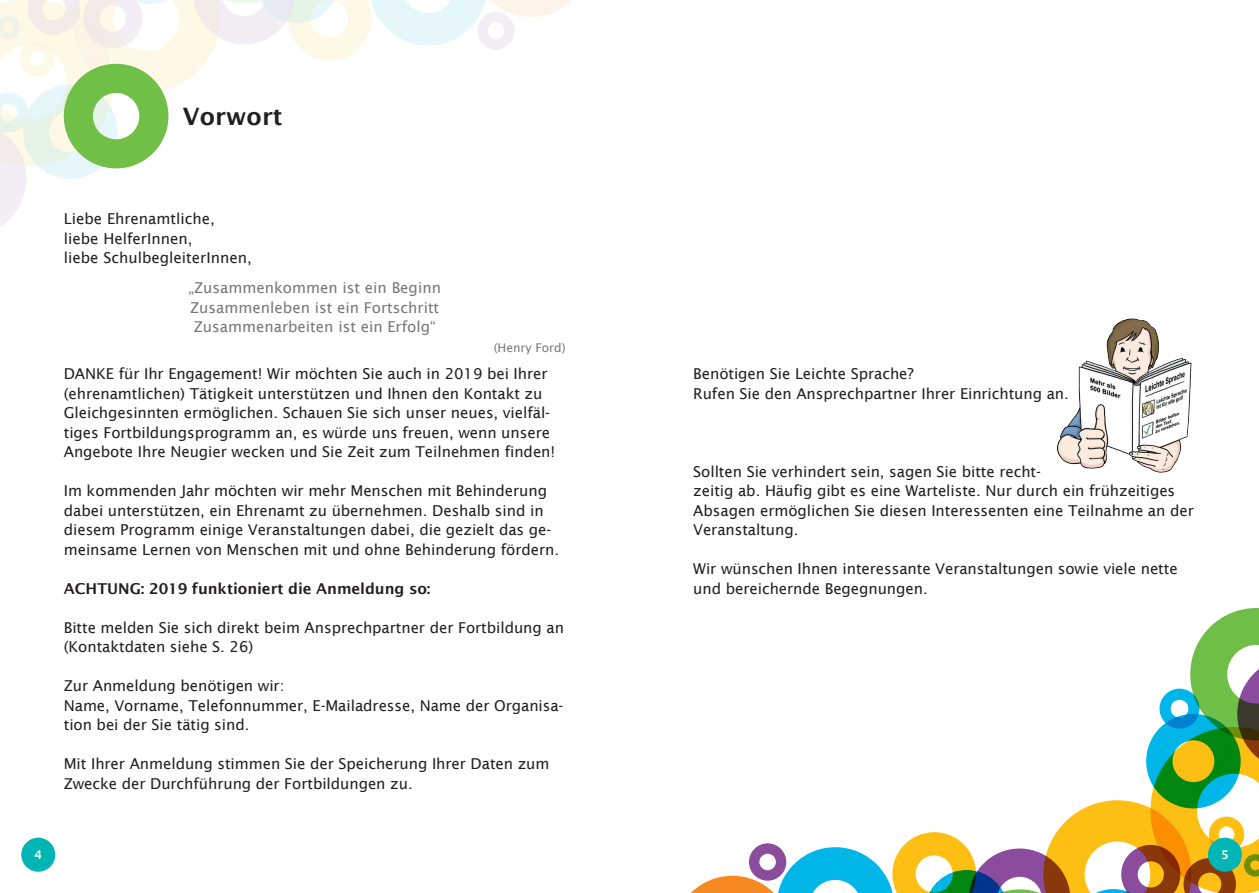
<style>
.page{position:relative;width:1259px;height:893px;background:#fff}
.page>*{position:absolute;margin:0;border:0;box-sizing:border-box;transform-origin:0 0}
.t1{font:600 24px "Lucida Sans";color:#231f20}
.t2{font:15px/19.5px "Lucida Sans";letter-spacing:-.005em;color:#231f20}
.t3{font:15px/19.5px "Lucida Sans";color:#76787b;text-align:justify}
.t4{font:600 15px "Lucida Sans";letter-spacing:-.005em;color:#231f20}
.t5{font:12px "Lucida Sans";color:#76787b}
.t6{font:600 12px "Lucida Sans";color:#fff}
</style>
<div class="page">
<svg style="left:691px;top:608px;width:568px;height:285px"></svg>
<div style="left:21px;top:838px;width:34px;height:34px;background:#00b6b5;border-radius:50%"></div>
<div style="left:1208px;top:838px;width:34px;height:34px;background:#00b6b5;border-radius:50%"></div>
<svg style="left:0;top:0;width:572px;height:227px"></svg>
<img style="left:1057px;top:318px;width:135px;height:155px">
<h1 class="t1" style="left:183px;top:103px;width:101px">Vorwort</h1>
<p class="t2" style="left:64px;top:209px;width:189px">Liebe Ehrenamtliche, liebe HelferInnen,<br>liebe SchulbegleiterInnen,</p>
<p class="t3" style="left:188px;top:278px;width:254px">„Zusammenkommen ist ein Beginn Zusammenleben ist ein Fortschritt Zusammenarbeiten ist ein Erfolg“</p>
<p class="t5" style="left:494px;top:341px;width:73px">(Henry Ford)</p>
<p class="t2" style="left:64px;top:364px;width:493px">DANKE für Ihr Engagement! Wir möchten Sie auch in 2019 bei Ihrer (ehrenamtlichen) Tätigkeit unterstützen und Ihnen den Kontakt zu Gleichgesinnten ermöglichen. Schauen Sie sich unser neues, vielfäl&shy;tiges Fortbildungsprogramm an, es würde uns freuen, wenn unsere Angebote Ihre Neugier wecken und Sie Zeit zum Teilnehmen finden!</p>
<p class="t2" style="left:64px;top:481px;width:494px">Im kommenden Jahr möchten wir mehr Menschen mit Behinderung dabei unterstützen, ein Ehrenamt zu übernehmen. Deshalb sind in diesem Programm einige Veranstaltungen dabei, die gezielt das ge&shy;meinsame Lernen von Menschen mit und ohne Behinderung fördern.</p>
<p class="t4" style="left:64px;top:580px;width:368px">ACHTUNG: 2019 funktioniert die Anmeldung so:</p>
<p class="t2" style="left:64px;top:618px;width:502px">Bitte melden Sie sich direkt beim Ansprechpartner der Fortbildung an (Kontaktdaten siehe S. 26)</p>
<p class="t2" style="left:64px;top:676px;width:501px">Zur Anmeldung benötigen wir:<br>Name, Vorname, Telefonnummer, E-Mailadresse, Name der Organisa&shy;tion bei der Sie tätig sind.</p>
<p class="t2" style="left:64px;top:754px;width:487px">Mit Ihrer Anmeldung stimmen Sie der Speicherung Ihrer Daten zum<br>Zwecke der Durchführung der Fortbildungen zu.</p>
<p class="t2" style="left:693px;top:364px;width:374px">Benötigen Sie Leichte Sprache?<br>Rufen Sie den Ansprechpartner Ihrer Einrichtung an.</p>
<p class="t2" style="left:693px;top:462px;width:502px">Sollten Sie verhindert sein, sagen Sie bitte recht-<br>zeitig ab. Häufig gibt es eine Warteliste. Nur durch ein frühzeitiges Absagen ermöglichen Sie diesen Interessenten eine Teilnahme an der Veranstaltung.</p>
<p class="t2" style="left:693px;top:559px;width:486px">Wir wünschen Ihnen interessante Veranstaltungen sowie viele nette und bereichernde Begegnungen.</p>
<p class="t6" style="left:34px;top:848px;width:9px">4</p>
<p class="t6" style="left:1221px;top:848px;width:9px">5</p>
</div>
